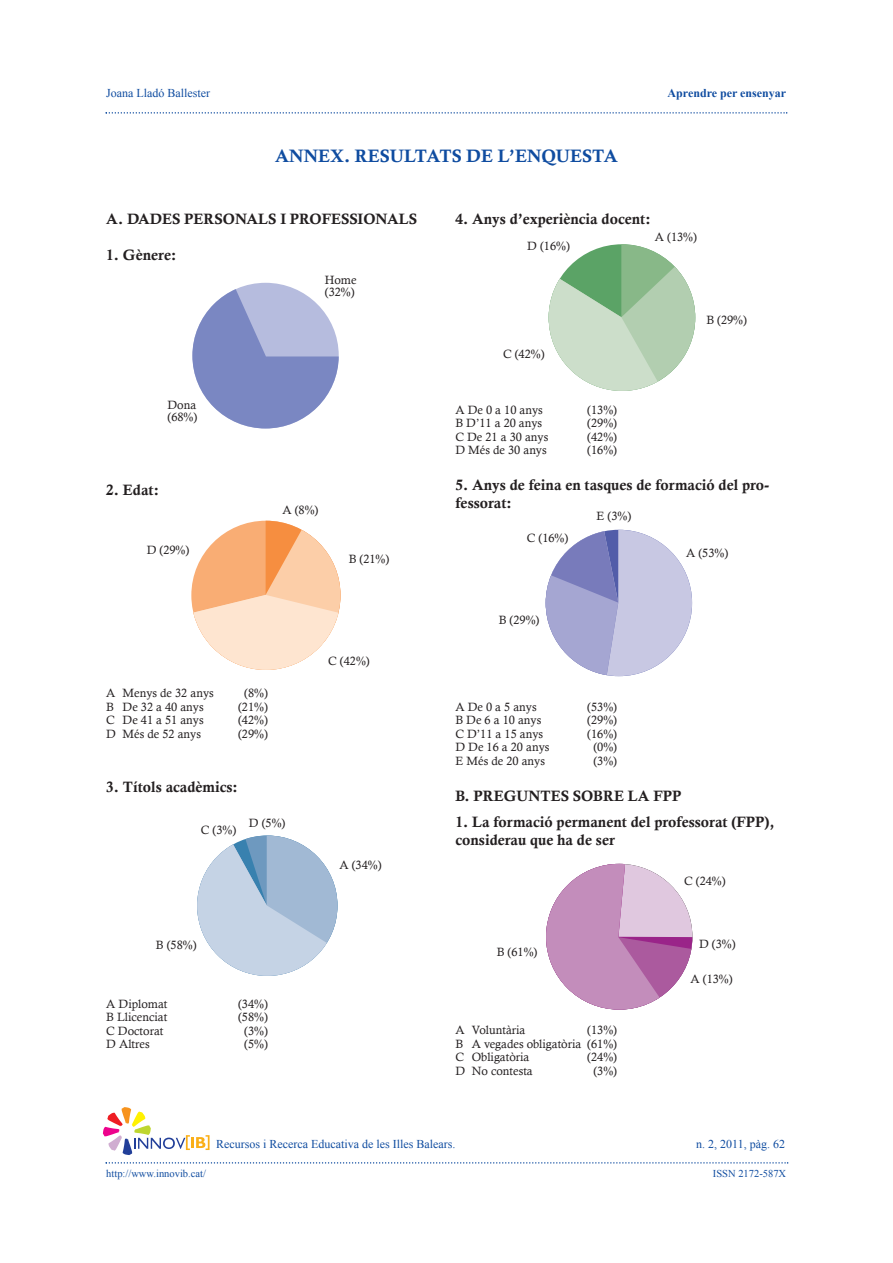
<style>
.page{position:relative;width:893px;height:1263px;background:#fff}
.page>*{position:absolute;margin:0;border:0;box-sizing:border-box;transform-origin:0 0}
.t1{font:18px "Calis MT Bol";color:#0f4ca0}
.t2{font:15px/18px "Calis MT Bol";color:#231f20}
.t3{font:12px/13.5px "Calisto";color:#231f20}
.t4{font:12px "Times New Roman";color:#0f4ca0}
.t5{font:700 12px "Times New Roman";color:#0f4ca0}
.t6{font:10.5px "Times New Roman";color:#0f4ca0}
</style>
<div class="page">
<svg style="left:106px;top:1162px;width:682px;height:1px"></svg>
<svg style="left:106px;top:112px;width:681px;height:2px"></svg>
<svg style="left:103px;top:1107px;width:107px;height:48px"></svg>
<svg style="left:546px;top:864px;width:146px;height:145px"></svg>
<svg style="left:192px;top:289px;width:147px;height:139px"></svg>
<svg style="left:193px;top:521px;width:147px;height:149px"></svg>
<svg style="left:546px;top:530px;width:146px;height:146px"></svg>
<svg style="left:549px;top:244px;width:146px;height:147px"></svg>
<svg style="left:197px;top:835px;width:140px;height:141px"></svg>
<p class="t4" style="left:106px;top:86px;width:105px">Joana Lladó Ballester</p>
<p class="t5" style="left:668px;top:86px;width:120px">Aprendre per ensenyar</p>
<h1 class="t1" style="left:275px;top:148px;width:344px">ANNEX. RESULTATS DE L’ENQUESTA</h1>
<p class="t2" style="left:106px;top:212px;width:312px">A. DADES PERSONALS I PROFESSIONALS</p>
<p class="t2" style="left:106px;top:248px;width:71px">1. Gènere:</p>
<p class="t3" style="left:325px;top:274px;width:33px;line-height:12px">Home (32%)</p>
<p class="t3" style="left:168px;top:399px;width:31px;line-height:12px">Dona (68%)</p>
<p class="t2" style="left:106px;top:482px;width:54px">2. Edat:</p>
<p class="t3" style="left:147px;top:543px;width:44px">D (29%)</p>
<p class="t3" style="left:282px;top:503px;width:38px">A (8%)</p>
<p class="t3" style="left:349px;top:552px;width:42px">B (21%)</p>
<p class="t3" style="left:106px;top:686px;width:109px">A Menys de 32 anys</p>
<p class="t3" style="left:244px;top:686px;width:25px">(8%)</p>
<p class="t3" style="left:106px;top:700px;width:99px">B De 32 a 40 anys</p>
<p class="t3" style="left:238px;top:700px;width:31px">(21%)</p>
<p class="t3" style="left:106px;top:713px;width:99px">C De 41 a 51 anys</p>
<p class="t3" style="left:238px;top:713px;width:31px">(42%)</p>
<p class="t3" style="left:106px;top:727px;width:96px">D Més de 52 anys</p>
<p class="t3" style="left:238px;top:727px;width:31px">(29%)</p>
<p class="t2" style="left:106px;top:779px;width:133px">3. Títols acadèmics:</p>
<p class="t3" style="left:328px;top:654px;width:43px">C (42%)</p>
<p class="t3" style="left:201px;top:823px;width:37px">C (3%)</p>
<p class="t3" style="left:249px;top:816px;width:38px">D (5%)</p>
<p class="t3" style="left:156px;top:938px;width:42px">B (58%)</p>
<p class="t3" style="left:106px;top:997px;width:63px">A Diplomat</p>
<p class="t3" style="left:238px;top:997px;width:31px">(34%)</p>
<p class="t3" style="left:106px;top:1010px;width:63px">B Llicenciat</p>
<p class="t3" style="left:238px;top:1010px;width:31px">(58%)</p>
<p class="t3" style="left:106px;top:1024px;width:59px">C Doctorat</p>
<p class="t3" style="left:244px;top:1024px;width:25px">(3%)</p>
<p class="t3" style="left:106px;top:1037px;width:45px">D Altres</p>
<p class="t3" style="left:244px;top:1037px;width:25px">(5%)</p>
<p class="t3" style="left:339px;top:858px;width:44px">A (34%)</p>
<p class="t2" style="left:455px;top:212px;width:197px">4. Anys d’experiència docent:</p>
<p class="t3" style="left:527px;top:239px;width:44px">D (16%)</p>
<p class="t3" style="left:503px;top:347px;width:43px">C (42%)</p>
<p class="t3" style="left:655px;top:230px;width:44px">A (13%)</p>
<p class="t3" style="left:706px;top:313px;width:42px">B (29%)</p>
<p class="t3" style="left:455px;top:403px;width:89px">A De 0 a 10 anys</p>
<p class="t3" style="left:587px;top:403px;width:31px">(13%)</p>
<p class="t3" style="left:455px;top:416px;width:88px">B D’11 a 20 anys</p>
<p class="t3" style="left:587px;top:416px;width:31px">(29%)</p>
<p class="t3" style="left:455px;top:430px;width:94px">C De 21 a 30 anys</p>
<p class="t3" style="left:587px;top:430px;width:31px">(42%)</p>
<p class="t3" style="left:455px;top:443px;width:93px">D Més de 30 anys</p>
<p class="t3" style="left:587px;top:443px;width:31px">(16%)</p>
<p class="t2" style="left:455px;top:478px;width:316px">5. Anys de feina en tasques de formació del pro&shy;fessorat:</p>
<p class="t3" style="left:527px;top:531px;width:43px">C (16%)</p>
<p class="t3" style="left:499px;top:613px;width:42px">B (29%)</p>
<p class="t3" style="left:596px;top:509px;width:36px">E (3%)</p>
<p class="t3" style="left:686px;top:546px;width:44px">A (53%)</p>
<p class="t3" style="left:455px;top:700px;width:83px">A De 0 a 5 anys</p>
<p class="t3" style="left:587px;top:700px;width:31px">(53%)</p>
<p class="t3" style="left:455px;top:713px;width:87px">B De 6 a 10 anys</p>
<p class="t3" style="left:587px;top:713px;width:31px">(29%)</p>
<p class="t3" style="left:455px;top:727px;width:89px">C D’11 a 15 anys</p>
<p class="t3" style="left:587px;top:727px;width:31px">(16%)</p>
<p class="t3" style="left:455px;top:740px;width:95px">D De 16 a 20 anys</p>
<p class="t3" style="left:593px;top:740px;width:25px">(0%)</p>
<p class="t3" style="left:455px;top:754px;width:91px">E Més de 20 anys</p>
<p class="t3" style="left:593px;top:754px;width:25px">(3%)</p>
<p class="t2" style="left:455px;top:788px;width:228px">B. PREGUNTES SOBRE LA FPP</p>
<p class="t2" style="left:455px;top:815px;width:321px">1. La formació permanent del professorat (FPP), considerau que ha de ser</p>
<p class="t3" style="left:497px;top:945px;width:42px">B (61%)</p>
<p class="t3" style="left:455px;top:1023px;width:71px">A Voluntària</p>
<p class="t3" style="left:455px;top:1023px;width:163px;text-align:justify;text-indent:132px">(13%)<br>B A vegades obligatòria (61%)<br>C Obligatòria</p>
<p class="t3" style="left:587px;top:1050px;width:31px">(24%)</p>
<p class="t3" style="left:455px;top:1064px;width:79px">D No contesta</p>
<p class="t3" style="left:593px;top:1064px;width:25px">(3%)</p>
<p class="t3" style="left:684px;top:874px;width:43px">C (24%)</p>
<p class="t3" style="left:699px;top:937px;width:38px">D (3%)</p>
<p class="t3" style="left:690px;top:972px;width:44px">A (13%)</p>
<p class="t4" style="left:216px;top:1137px;width:241px">Recursos i Recerca Educativa de les Illes Balears.</p>
<p class="t4" style="left:696px;top:1137px;width:90px">n. 2, 2011, pàg. 62</p>
<p class="t6" style="left:106px;top:1168px;width:101px">http://www.innovib.cat/</p>
<p class="t6" style="left:713px;top:1168px;width:75px">ISSN 2172-587X</p>
</div>
